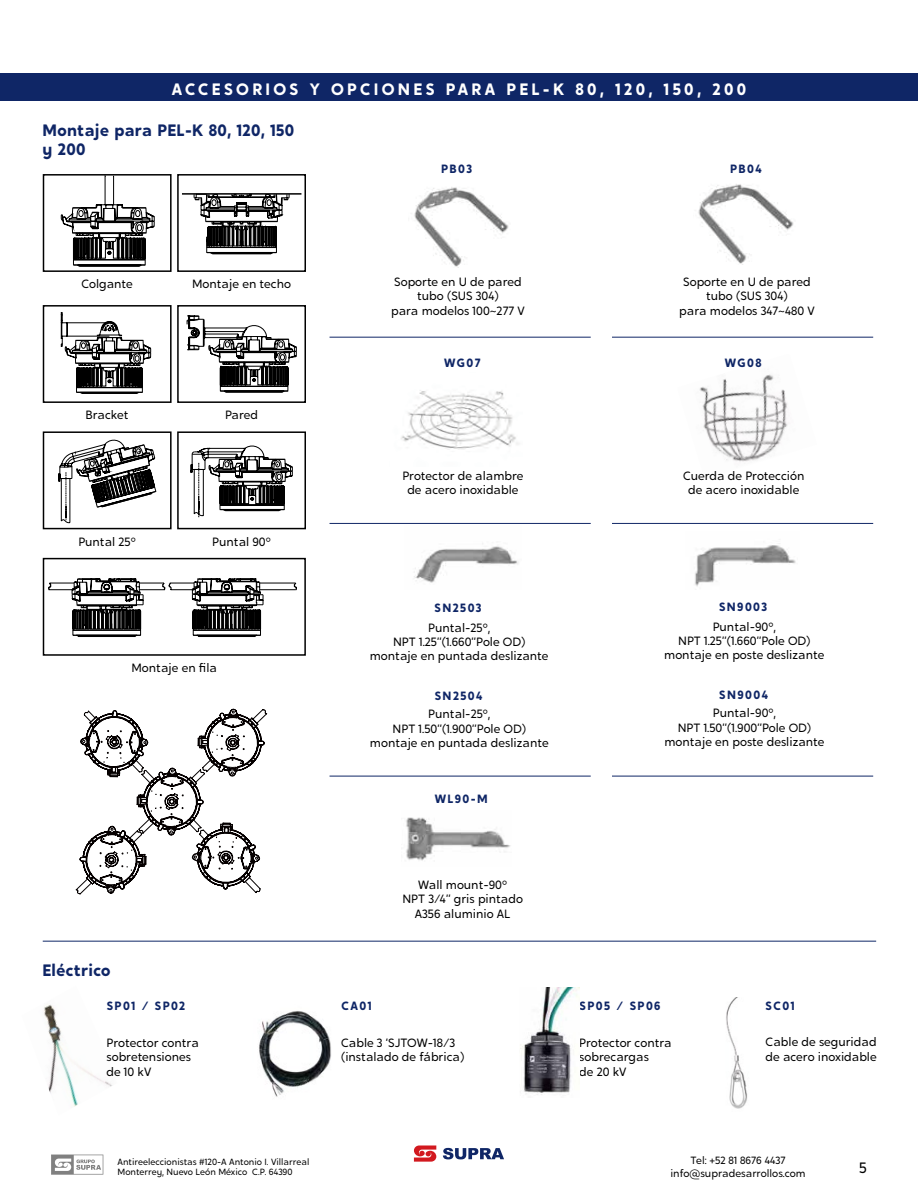
<style>
.page{position:relative;width:918px;height:1188px;background:#fff}
.page>*{position:absolute;margin:0;border:0;box-sizing:border-box;transform-origin:0 0}
.t1{font:700 16.5px "Crossten";letter-spacing:.2em;color:#fff}
.t2{font:700 16.5px/19.5px "Crossten";letter-spacing:.02em;color:#0f2666}
.t3{font:15px "Crossten";color:#000}
.t4{font:12px/14.4px "Crossten";color:#000;text-align:center}
.t5{font:700 12px "Crossten";letter-spacing:.12em;color:#0f2666}
.t6{font:10.5px/12.6px "Crossten";color:#000;text-align:center}
.t7{font:9px/10.8px "Crossten";color:#000}
</style>
<div class="page">
<svg style="left:51px;top:1155px;width:52px;height:20px"></svg>
<svg style="left:414px;top:1145px;width:22px;height:17px"></svg>
<svg style="left:443px;top:1148px;width:61px;height:11px"></svg>
<div style="left:43px;top:174px;width:129px;height:98px;border:2px solid #000"></div>
<div style="left:43px;top:305px;width:129px;height:98px;border:2px solid #000"></div>
<div style="left:43px;top:431px;width:129px;height:98px;border:2px solid #000"></div>
<div style="left:43px;top:558px;width:263px;height:98px;border:2px solid #000"></div>
<div style="left:177px;top:174px;width:129px;height:98px;border:2px solid #000"></div>
<div style="left:177px;top:305px;width:129px;height:98px;border:2px solid #000"></div>
<div style="left:177px;top:431px;width:129px;height:98px;border:2px solid #000"></div>
<div style="left:0;top:74px;width:918px;height:27px;background:#0f2666"></div>
<svg style="left:48px;top:578px;width:249px;height:59px"></svg>
<svg style="left:57px;top:431px;width:100px;height:92px"></svg>
<svg style="left:186px;top:305px;width:111px;height:213px"></svg>
<svg style="left:193px;top:174px;width:97px;height:81px"></svg>
<svg style="left:61px;top:174px;width:94px;height:229px"></svg>
<hr style="left:182px;top:193px;width:119px;height:2px;background:#000">
<svg style="left:75px;top:708px;width:192px;height:187px"></svg>
<hr style="left:330px;top:337px;width:261px;height:1px;background:#0f2666">
<hr style="left:330px;top:523px;width:261px;height:1px;background:#0f2666">
<hr style="left:330px;top:776px;width:261px;height:1px;background:#0f2666">
<hr style="left:43px;top:941px;width:833px;height:1px;background:#0f2666">
<hr style="left:612px;top:337px;width:261px;height:1px;background:#0f2666">
<hr style="left:612px;top:523px;width:261px;height:1px;background:#0f2666">
<hr style="left:612px;top:776px;width:261px;height:1px;background:#0f2666">
<img style="left:699px;top:374px;width:89px;height:88px">
<img style="left:44px;top:1004px;width:68px;height:103px">
<img style="left:726px;top:997px;width:21px;height:112px">
<img style="left:414px;top:187px;width:95px;height:81px">
<img style="left:698px;top:184px;width:96px;height:80px">
<img style="left:401px;top:390px;width:118px;height:59px">
<img style="left:406px;top:817px;width:105px;height:44px">
<img style="left:414px;top:543px;width:105px;height:40px">
<img style="left:695px;top:543px;width:101px;height:44px">
<img style="left:259px;top:1011px;width:72px;height:86px">
<img style="left:520px;top:987px;width:59px;height:108px">
<h1 class="t1" style="left:172px;top:78px;width:576px">ACCESORIOS Y OPCIONES PARA PEL-K 80, 120, 150, 200</h1>
<h1 class="t2" style="left:43px;top:120px;width:253px">Montaje para PEL-K 80, 120, 150 y 200</h1>
<p class="t4" style="left:81px;top:277px;width:53px">Colgante</p>
<p class="t4" style="left:192px;top:277px;width:100px">Montaje en techo</p>
<p class="t4" style="left:85px;top:408px;width:45px">Bracket</p>
<p class="t4" style="left:78px;top:534px;width:59px">Puntal 25°</p>
<p class="t4" style="left:225px;top:408px;width:35px">Pared</p>
<p class="t4" style="left:212px;top:534px;width:60px">Puntal 90°</p>
<p class="t4" style="left:131px;top:661px;width:87px">Montaje en fila</p>
<h1 class="t2" style="left:43px;top:960px;width:70px">Eléctrico</h1>
<p class="t5" style="left:441px;top:161px;width:33px">PB03</p>
<p class="t4" style="left:391px;top:275px;width:135px">Soporte en U de pared tubo (SUS 304)<br>para modelos 100~277 V</p>
<p class="t5" style="left:730px;top:161px;width:33px">PB04</p>
<p class="t4" style="left:679px;top:275px;width:137px">Soporte en U de pared tubo (SUS 304)<br>para modelos 347~480 V</p>
<p class="t5" style="left:444px;top:355px;width:38px">WG07</p>
<p class="t5" style="left:725px;top:355px;width:38px">WG08</p>
<p class="t4" style="left:402px;top:469px;width:123px">Protector de alambre de acero inoxidable</p>
<p class="t4" style="left:683px;top:469px;width:123px">Cuerda de Protección de acero inoxidable</p>
<p class="t5" style="left:434px;top:600px;width:49px">SN2503</p>
<p class="t5" style="left:719px;top:599px;width:50px">SN9003</p>
<p class="t4" style="left:370px;top:620px;width:180px">Puntal-25°,<br>NPT 1.25”(1.660”Pole OD) montaje en puntada deslizante</p>
<p class="t4" style="left:664px;top:619px;width:162px">Puntal-90°,<br>NPT 1.25”(1.660”Pole OD) montaje en poste deslizante</p>
<p class="t5" style="left:435px;top:688px;width:49px">SN2504</p>
<p class="t5" style="left:719px;top:687px;width:50px">SN9004</p>
<p class="t4" style="left:370px;top:707px;width:180px">Puntal-25°,<br>NPT 1.50”(1.900”Pole OD) montaje en puntada deslizante</p>
<p class="t4" style="left:664px;top:706px;width:162px">Puntal-90°,<br>NPT 1.50”(1.900”Pole OD) montaje en poste deslizante</p>
<p class="t5" style="left:435px;top:791px;width:55px">WL90-M</p>
<p class="t4" style="left:402px;top:877px;width:122px">Wall mount-90°<br>NPT 3/4” gris pintado<br>A356 aluminio AL</p>
<p class="t5" style="left:107px;top:998px;width:80px">SP01 / SP02</p>
<p class="t5" style="left:341px;top:998px;width:32px">CA01</p>
<p class="t5" style="left:580px;top:998px;width:83px">SP05 / SP06</p>
<p class="t4" style="left:106px;top:1035px;width:94px;text-align:left">Protector contra sobretensiones de 10 kV</p>
<p class="t4" style="left:341px;top:1035px;width:125px;text-align:left">Cable 3 ‘SJTOW-18/3 (instalado de fábrica)</p>
<p class="t4" style="left:579px;top:1035px;width:94px;text-align:left">Protector contra sobrecargas<br>de 20 kV</p>
<p class="t5" style="left:766px;top:999px;width:31px">SC01</p>
<p class="t4" style="left:766px;top:1035px;width:113px;text-align:left">Cable de seguridad de acero inoxidable</p>
<p class="t7" style="left:117px;top:1156px;width:193px">Antireeleccionistas #120-A Antonio I. Villarreal<br>Monterrey, Nuevo León México C.P. 64390</p>
<p class="t6" style="left:670px;top:1154px;width:137px">Tel: +52 81 8676 4437 info@supradesarrollos.com</p>
<p class="t3" style="left:859px;top:1159px;width:9px">5</p>
</div>
